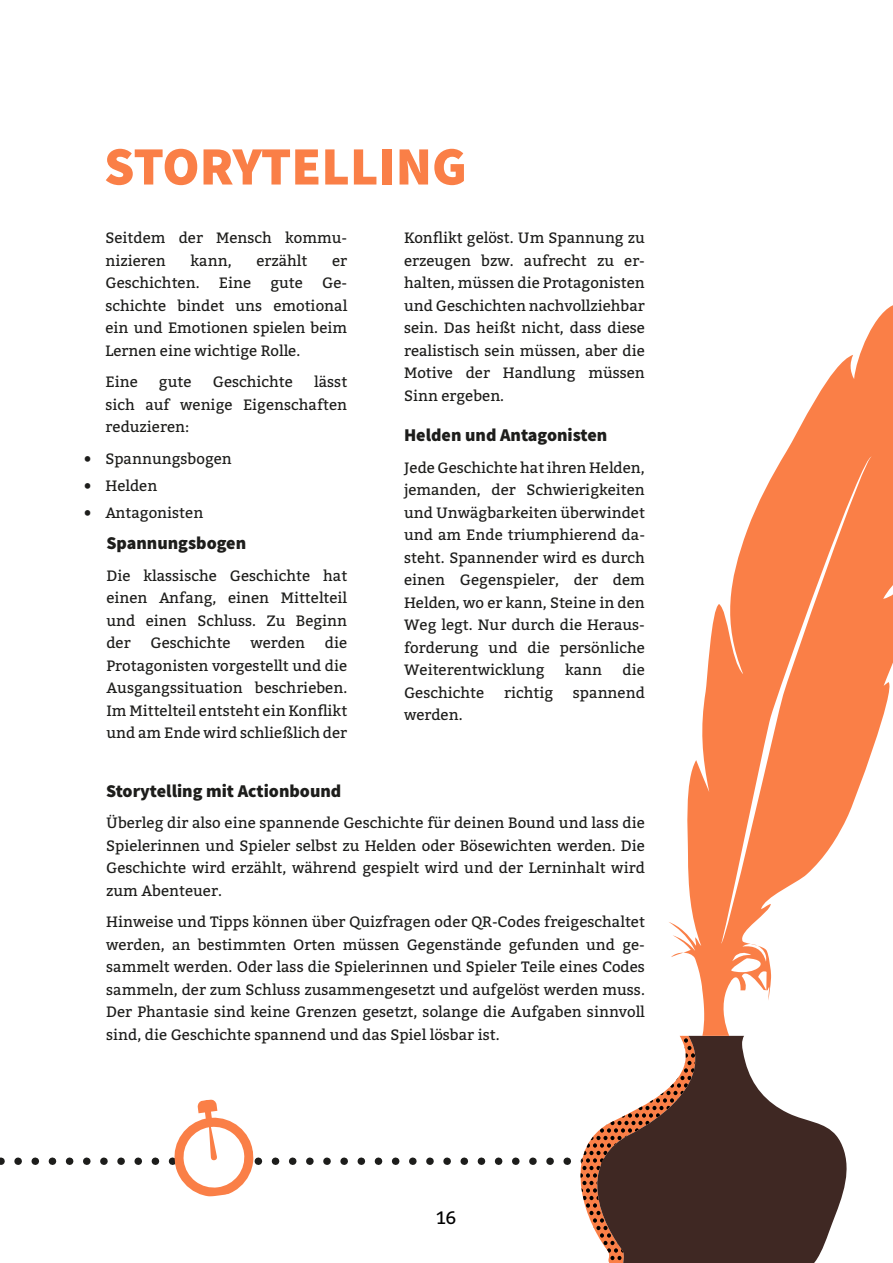
<style>
.page{position:relative;width:893px;height:1263px;background:#fff}
.page>*{position:absolute;margin:0;border:0;box-sizing:border-box;transform-origin:0 0}
.t1{font:900 54px "Source Sans Pro";color:#fa7f47}
.t2{font:900 18px "Source Sans Pro";color:#1d1d1b}
.t3{font:18px "Bitter";color:#000}
.t4{font:15px/22.5px "Bitter";color:#1d1d1b;text-align:justify}
.s1{font-family:"Source Sans Pro";font-weight:900;font-size:19.5px}
</style>
<div class="page">
<svg style="left:714px;top:1036px;width:133px;height:227px;fill:#3f2823"></svg>
<svg style="left:669px;top:305px;width:224px;height:731px"></svg>
<svg style="left:0;top:1036px;width:714px;height:227px"></svg>
<h1 class="t1" style="left:104px;top:129px;width:364px">STORYTELLING</h1>
<p class="t4" style="left:105px;top:226px;width:243px">Seitdem der Mensch kommu&shy;nizieren</p>
<p class="t4" style="left:191px;top:248px;width:43px">kann,</p>
<p class="t4" style="left:256px;top:248px;width:53px">erzählt</p>
<p class="t4" style="left:332px;top:248px;width:17px">er</p>
<p class="t4" style="left:105px;top:271px;width:96px">Geschichten.</p>
<p class="t4" style="left:219px;top:271px;width:34px">Eine</p>
<p class="t4" style="left:270px;top:271px;width:34px">gute</p>
<p class="t4" style="left:105px;top:271px;width:243px;text-indent:217px">Ge&shy;schichte bindet uns emotional ein und Emotionen spielen beim Lernen eine wichtige Rolle.</p>
<p class="t4" style="left:105px;top:370px;width:34px">Eine</p>
<p class="t4" style="left:159px;top:370px;width:34px">gute</p>
<p class="t4" style="left:213px;top:370px;width:82px">Geschichte</p>
<p class="t4" style="left:105px;top:370px;width:243px;text-indent:209px">lässt sich auf wenige Eigenschaften reduzieren:</p>
<p class="t4" style="left:84px;top:446px;width:149px"><span class="s1">•</span> Spannungsbogen</p>
<p class="t4" style="left:84px;top:473px;width:75px"><span class="s1">•</span> Helden</p>
<p class="t4" style="left:84px;top:500px;width:121px"><span class="s1">•</span> Antagonisten</p>
<p class="t2" style="left:106px;top:531px;width:141px">Spannungsbogen</p>
<p class="t4" style="left:106px;top:563px;width:242px">Die klassische Geschichte hat einen Anfang, einen Mittelteil und einen Schluss. Zu Beginn der</p>
<p class="t4" style="left:106px;top:631px;width:242px;text-indent:219px">die Protagonisten vorgestellt und die Ausgangssituation beschrieben.<br>Im Mittelteil entsteht ein Konflikt und am Ende wird schließlich der</p>
<p class="t4" style="left:150px;top:631px;width:82px">Geschichte</p>
<p class="t4" style="left:250px;top:631px;width:56px">werden</p>
<p class="t4" style="left:404px;top:226px;width:242px">Konflikt gelöst. Um Spannung zu erzeugen bzw. aufrecht zu er&shy;halten, müssen die Protagonisten und Geschichten nachvollziehbar sein. Das heißt nicht, dass diese realistisch sein müssen, aber die Motive der Handlung müssen Sinn ergeben.</p>
<p class="t2" style="left:404px;top:423px;width:205px">Helden und Antagonisten</p>
<p class="t4" style="left:404px;top:455px;width:242px">Jede Geschichte hat ihren Helden, jemanden, der Schwierigkeiten und Unwägbarkeiten überwindet und am Ende triumphierend da&shy;steht. Spannender wird es durch einen Gegenspieler, der dem Helden, wo er kann, Steine in den Weg legt. Nur durch die Heraus&shy;forderung und die persönliche Weiterentwicklung</p>
<p class="t4" style="left:565px;top:658px;width:39px">kann</p>
<p class="t4" style="left:623px;top:658px;width:24px">die</p>
<p class="t4" style="left:404px;top:680px;width:82px">Geschichte</p>
<p class="t4" style="left:504px;top:680px;width:51px">richtig</p>
<p class="t4" style="left:573px;top:680px;width:73px">spannend</p>
<p class="t4" style="left:404px;top:703px;width:60px">werden.</p>
<p class="t2" style="left:106px;top:778px;width:237px">Storytelling mit Actionbound</p>
<p class="t4" style="left:106px;top:811px;width:540px">Überleg dir also eine spannende Geschichte für deinen Bound und lass die Spielerinnen und Spieler selbst zu Helden oder Bösewichten werden. Die Geschichte wird erzählt, während gespielt wird und der Lerninhalt wird zum Abenteuer.</p>
<p class="t4" style="left:106px;top:910px;width:540px">Hinweise und Tipps können über Quizfragen oder QR-Codes freigeschaltet werden, an bestimmten Orten müssen Gegenstände gefunden und ge&shy;sammelt werden. Oder lass die Spielerinnen und Spieler Teile eines Codes sammeln, der zum Schluss zusammengesetzt und aufgelöst werden muss.<br>Der Phantasie sind keine Grenzen gesetzt, solange die Aufgaben sinnvoll sind, die Geschichte spannend und das Spiel lösbar ist.</p>
<p class="t3" style="left:436px;top:1205px;width:22px">16</p>
</div>
